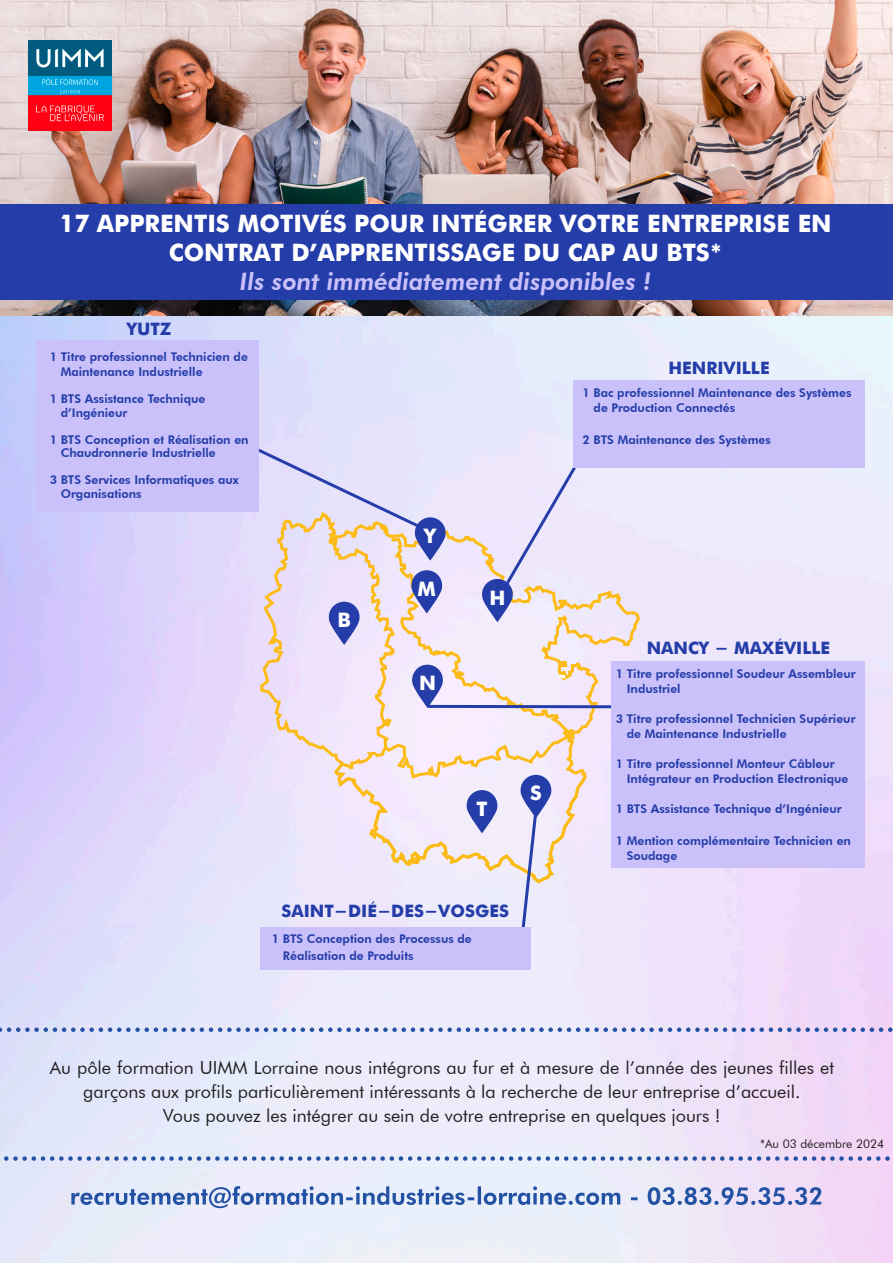
<style>
.page{position:relative;width:893px;height:1263px;background:#fff}
.page>*{position:absolute;margin:0;border:0;box-sizing:border-box;transform-origin:0 0}
.t1{font:700 24px/28.8px "Futura";color:#fff;text-align:center}
.t2{font:italic 800 24px "Futura BT";color:#cac1fa}
.t3{font:700 19.95px "Futura";color:#fff}
.t4{font:18px/24px "Futura BT";color:#231f20;text-align:center}
.t5{font:700 17.1px "Futura";color:#253da9}
.t6{font:800 12px/15px "Futura BT";color:#253da9}
.t7{font:12px "Futura BT";color:#231f20}
</style>
<div class="page">
<img style="left:0;top:0;width:893px;height:1263px">
<svg style="left:259px;top:510px;width:382px;height:375px;background:#ede1f0"></svg>
<svg style="left:319px;top:510px;width:270px;height:375px;background:#f0e6ee"></svg>
<svg style="left:326px;top:533px;width:252px;height:247px;background:#f3e4e8"></svg>
<svg style="left:71px;top:1186px;width:750px;height:22px;background:#b1bfe0"></svg>
<svg style="left:0;top:1156px;width:893px;height:5px;background:#a7b5db"></svg>
<svg style="left:0;top:1027px;width:893px;height:5px;background:#a6b2dc"></svg>
<img style="left:28px;top:41px;width:84px;height:90px">
<svg style="left:482px;top:460px;width:99px;height:162px;background:#ded8ec"></svg>
<svg style="left:251px;top:444px;width:195px;height:117px;background:#dcd4e8"></svg>
<div style="left:573px;top:380px;width:291px;height:88px;background:#cac1fa"></div>
<svg style="left:411px;top:570px;width:31px;height:43px"></svg>
<svg style="left:412px;top:665px;width:200px;height:45px;background:#d3cbde"></svg>
<svg style="left:329px;top:602px;width:31px;height:43px"></svg>
<svg style="left:467px;top:790px;width:30px;height:43px"></svg>
<div style="left:0;top:204px;width:893px;height:96px;background:#253da9"></div>
<div style="left:612px;top:661px;width:253px;height:206px;background:#cac1fa"></div>
<div style="left:36px;top:340px;width:223px;height:172px;background:#cac1fa"></div>
<svg style="left:516px;top:775px;width:35px;height:187px;background:#c6c7e2"></svg>
<div style="left:260px;top:927px;width:270px;height:43px;background:#cac1fa"></div>
<h1 class="t1" style="left:59px;top:207px;width:774px">17 APPRENTIS MOTIVÉS POUR INTÉGRER VOTRE ENTREPRISE EN<br>CONTRAT D’APPRENTISSAGE DU CAP AU BTS*</h1>
<h1 class="t2" style="left:240px;top:267px;width:413px">Ils sont immédiatement disponibles !</h1>
<h3 class="t5" style="left:127px;top:317px;width:46px">YUTZ</h3>
<p class="t6" style="left:61px;top:350px;width:189px;text-indent:-11px">1 Titre professionnel Technicien de<br>Maintenance Industrielle</p>
<p class="t6" style="left:61px;top:392px;width:146px;line-height:13.5px;text-indent:-11px">1 BTS Assistance Technique d’Ingénieur</p>
<p class="t6" style="left:61px;top:433px;width:189px;line-height:13.5px;text-indent:-11px">1 BTS Conception et Réalisation en<br>Chaudronnerie Industrielle</p>
<p class="t6" style="left:61px;top:473px;width:180px;line-height:13.5px;text-indent:-11px">3 BTS Services Informatiques aux<br>Organisations</p>
<h2 class="t3" style="left:337px;top:605px;width:15px">B</h2>
<h2 class="t3" style="left:424px;top:521px;width:13px">Y</h2>
<h2 class="t3" style="left:418px;top:574px;width:20px">M</h2>
<h2 class="t3" style="left:419px;top:668px;width:18px">N</h2>
<h2 class="t3" style="left:489px;top:583px;width:17px">H</h2>
<h2 class="t3" style="left:476px;top:794px;width:13px">T</h2>
<h2 class="t3" style="left:530px;top:779px;width:13px">S</h2>
<h3 class="t5" style="left:281px;top:898px;width:229px">SAINT-DIÉ-DES-VOSGES</h3>
<p class="t6" style="left:283px;top:930px;width:190px;line-height:17.1px;text-indent:-11px">1 BTS Conception des Processus de<br>Réalisation de Produits</p>
<h3 class="t5" style="left:668px;top:356px;width:103px">HENRIVILLE</h3>
<p class="t6" style="left:594px;top:385px;width:259px;text-indent:-11px">1 Bac professionnel Maintenance des Systèmes de Production Connectés</p>
<p class="t6" style="left:583px;top:432px;width:190px">2 BTS Maintenance des Systèmes</p>
<h3 class="t5" style="left:647px;top:636px;width:185px">NANCY - MAXÉVILLE</h3>
<p class="t6" style="left:627px;top:666px;width:230px;text-indent:-11px">1 Titre professionnel Soudeur Assembleur<br>Industriel</p>
<p class="t6" style="left:627px;top:711px;width:230px;text-indent:-11px">3 Titre professionnel Technicien Supérieur de Maintenance Industrielle</p>
<p class="t6" style="left:627px;top:756px;width:223px;text-indent:-11px">1 Titre professionnel Monteur Câbleur<br>Intégrateur en Production Electronique</p>
<p class="t6" style="left:616px;top:801px;width:227px">1 BTS Assistance Technique d’Ingénieur</p>
<p class="t6" style="left:627px;top:833px;width:226px;text-indent:-11px">1 Mention complémentaire Technicien en<br>Soudage</p>
<p class="t4" style="left:50px;top:1055px;width:786px">Au pôle formation UIMM Lorraine nous intégrons au fur et à mesure de l’année des jeunes filles et garçons aux profils particulièrement intéressants à la recherche de leur entreprise d’accueil.<br>Vous pouvez les intégrer au sein de votre entreprise en quelques jours !</p>
<p class="t7" style="left:760px;top:1136px;width:126px">*Au 03 décembre 2024</p>
</div>
